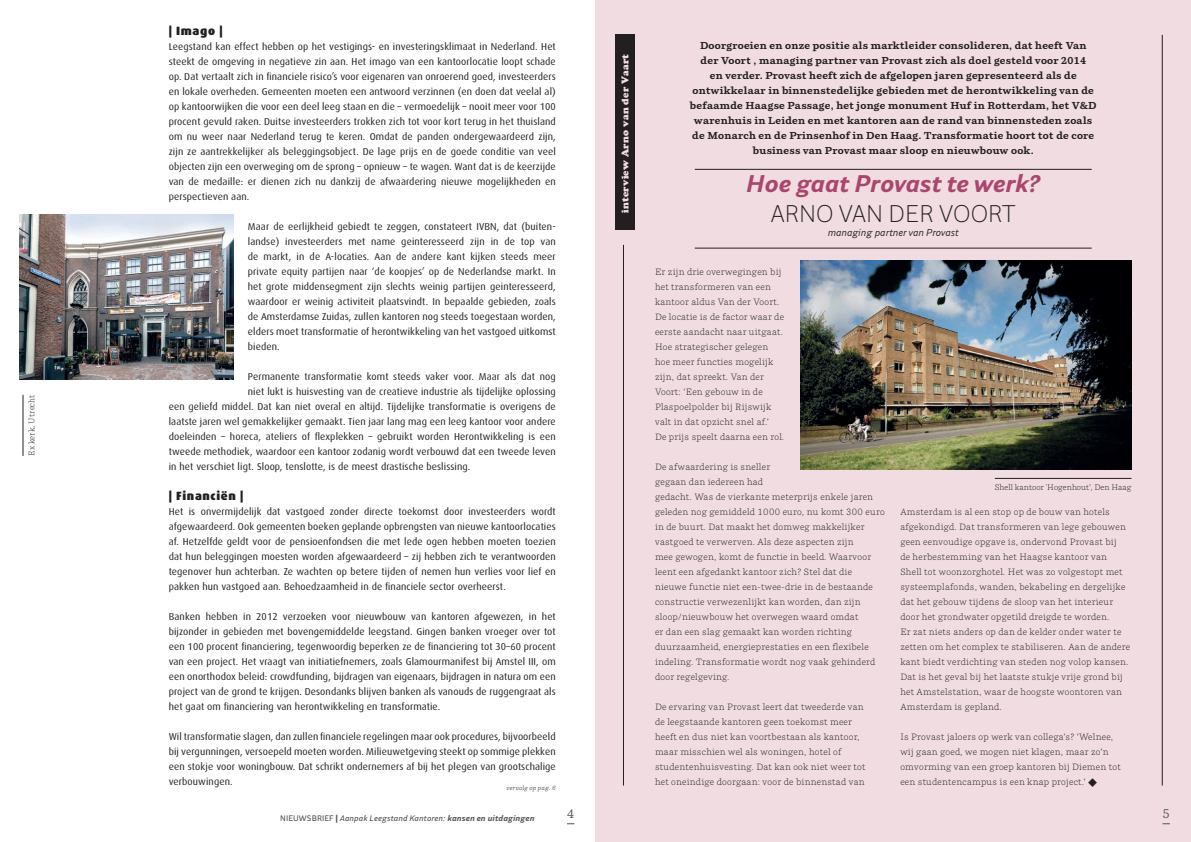
<style>
.page{position:relative;width:1191px;height:842px;background:#fff}
.page>*{position:absolute;margin:0;border:0;box-sizing:border-box;transform-origin:0 0}
.t1{font:italic 700 24px "Parry Grotesque Pro";color:#aa466d}
.t2{font:300 24px "Parry Grotesque Pro";color:#231f20}
.t3{font:12.5px "Parry Pro";color:#545557}
.t4{font:900 12px "Dax";letter-spacing:.05em;color:#231f20}
.t5{font:10px/15px "Dax";letter-spacing:.01em;color:#231f20;text-align:justify}
.t6{font:700 10px/15px "Parry Pro";letter-spacing:.025em;color:#231f20;text-align:center}
.t7{font:italic 10px "Parry Grotesque Pro";color:#231f20}
.t8{font:900 10px "Cooper";letter-spacing:.03em;color:#f0dce1}
.t9{font:300 9px/15px "Parry Pro";letter-spacing:.035em;color:#231f20}
.t10{font:italic 600 8px "Parry Grotesque Pro";letter-spacing:.01em;color:#545557}
.t11{font:300 8px "Parry Pro";letter-spacing:.01em;color:#231f20}
.t12{font:italic 6px "Parry Pro";letter-spacing:.03em;color:#545557}
.s1{font-style:normal}
.s2{font-weight:900;font-style:normal}
.s3{font-weight:700}
</style>
<div class="page">
<div style="left:595px;top:0;width:596px;height:842px;background:#f0dce1"></div>
<hr style="left:694px;top:169px;width:397px;height:1px;background:#231f20">
<hr style="left:694px;top:248px;width:397px;height:1px;background:#231f20">
<div style="left:615px;top:34px;width:20px;height:196px;background:#231f20"></div>
<hr style="left:623px;top:245px;width:1px;height:540px;background:#231f20">
<hr style="left:1161px;top:35px;width:1px;height:750px;background:#231f20">
<img style="left:20px;top:215px;width:214px;height:165px">
<img style="left:800px;top:260px;width:331px;height:210px">
<hr style="left:23px;top:395px;width:1px;height:61px;background:#231f20">
<hr style="left:994px;top:478px;width:137px;height:1px;background:#231f20">
<p class="t11" style="left:26px;top:456px;width:63px;rotate:-90deg">Ex kerk, Utrecht</p>
<p class="t4" style="left:169px;top:24px;width:55px">| Imago |</p>
<p class="t5" style="left:169px;top:39px;width:388px">Leegstand kan effect hebben op het vestigings- en investeringsklimaat in Nederland. Het steekt de omgeving in negatieve zin aan. Het imago van een kantoorlocatie loopt schade op. Dat vertaalt zich in financiele risico’s voor eigenaren van onroerend goed, investeerders en lokale overheden. Gemeenten moeten een antwoord verzinnen (en doen dat veelal al) op kantoorwijken die voor een deel leeg staan en die – vermoedelijk – nooit meer voor 100 procent gevuld raken. Duitse investeerders trokken zich tot voor kort terug in het thuisland om nu weer naar Nederland terug te keren. Omdat de panden ondergewaardeerd zijn, zijn ze aantrekkelijker als beleggingsobject. De lage prijs en de goede conditie van veel objecten zijn een overweging om de sprong – opnieuw – te wagen. Want dat is de keerzijde van de medaille: er dienen zich nu dankzij de afwaardering nieuwe mogelijkheden en perspectieven aan.</p>
<p class="t5" style="left:248px;top:219px;width:309px">Maar de eerlijkheid gebiedt te zeggen, constateert IVBN, dat (buiten&shy;landse) investeerders met name geinteresseerd zijn in de top van de markt, in de A-locaties. Aan de andere kant kijken steeds meer private equity partijen naar ‘de koopjes’ op de Nederlandse markt. In het grote middensegment zijn slechts weinig partijen geinteresseerd, waardoor er weinig activiteit plaatsvindt. In bepaalde gebieden, zoals de Amsterdamse Zuidas, zullen kantoren nog steeds toegestaan worden, elders moet transformatie of herontwikkeling van het vastgoed uitkomst bieden.</p>
<p class="t5" style="left:248px;top:369px;width:309px">Permanente transformatie komt steeds vaker voor. Maar als dat nog</p>
<p class="t5" style="left:248px;top:384px;width:309px">niet lukt is huisvesting van de creatieve industrie als tijdelijke oplossing</p>
<p class="t5" style="left:169px;top:399px;width:388px">een geliefd middel. Dat kan niet overal en altijd. Tijdelijke transformatie is overigens de</p>
<p class="t5" style="left:169px;top:414px;width:388px">laatste jaren wel gemakkelijker gemaakt. Tien jaar lang mag een leeg kantoor voor andere</p>
<p class="t5" style="left:169px;top:429px;width:388px">doeleinden – horeca, ateliers of flexplekken – gebruikt worden Herontwikkeling is een</p>
<p class="t5" style="left:169px;top:444px;width:388px">tweede methodiek, waardoor een kantoor zodanig wordt verbouwd dat een tweede leven</p>
<p class="t5" style="left:169px;top:459px;width:303px">in het verschiet ligt. Sloop, tenslotte, is de meest drastische beslissing.</p>
<p class="t4" style="left:169px;top:489px;width:76px">| Financiën |</p>
<p class="t5" style="left:169px;top:504px;width:388px">Het is onvermijdelijk dat vastgoed zonder directe toekomst door investeerders wordt afgewaardeerd. Ook gemeenten boeken geplande opbrengsten van nieuwe kantoorlocaties af. Hetzelfde geldt voor de pensioenfondsen die met lede ogen hebben moeten toezien dat hun beleggingen moesten worden afgewaardeerd – zij hebben zich te verantwoorden tegenover hun achterban. Ze wachten op betere tijden of nemen hun verlies voor lief en pakken hun vastgoed aan. Behoedzaamheid in de financiele sector overheerst.</p>
<p class="t5" style="left:169px;top:609px;width:388px">Banken hebben in 2012 verzoeken voor nieuwbouw van kantoren afgewezen, in het bijzonder in gebieden met bovengemiddelde leegstand. Gingen banken vroeger over tot een 100 procent financiering, tegenwoordig beperken ze de financiering tot 30–60 procent van een project. Het vraagt van initiatiefnemers, zoals Glamourmanifest bij Amstel III, om een onorthodox beleid: crowdfunding, bijdragen van eigenaars, bijdragen in natura om een project van de grond te krijgen. Desondanks blijven banken als vanouds de ruggengraat als het gaat om financiering van herontwikkeling en transformatie.</p>
<p class="t5" style="left:169px;top:729px;width:388px">Wil transformatie slagen, dan zullen financiele regelingen maar ook procedures, bijvoorbeeld bij vergunningen, versoepeld moeten worden. Milieuwetgeving steekt op sommige plekken een stokje voor woningbouw. Dat schrikt ondernemers af bij het plegen van grootschalige verbouwingen.</p>
<p class="t12" style="left:506px;top:784px;width:51px">vervolg op pag. 6</p>
<p class="t10" style="left:280px;top:813px;width:256px"><span class="s1">NIEUWSBRIEF</span> <span class="s2">|</span> Aanpak Leegstand Kantoren: <span class="s3">kansen en uitdagingen</span></p>
<p class="t3" style="left:567px;top:804px;width:9px">4</p>
<p class="t8" style="left:619px;top:213px;width:161px;rotate:-90deg">interview Arno van der Vaart</p>
<p class="t6" style="left:690px;top:38px;width:408px">Doorgroeien en onze positie als marktleider consolideren, dat heeft Van der Voort , managing partner van Provast zich als doel gesteld voor 2014<br>en verder. Provast heeft zich de afgelopen jaren gepresenteerd als de ontwikkelaar in binnenstedelijke gebieden met de herontwikkeling van de befaamde Haagse Passage, het jonge monument Huf in Rotterdam, het V&amp;D warenhuis in Leiden en met kantoren aan de rand van binnensteden zoals de Monarch en de Prinsenhof in Den Haag. Transformatie hoort tot de core business van Provast maar sloop en nieuwbouw ook.</p>
<h1 class="t1" style="left:746px;top:167px;width:295px">Hoe gaat Provast te werk?</h1>
<h1 class="t2" style="left:771px;top:197px;width:30px">ARNO</h1>
<h1 class="t2" style="left:839px;top:197px;width:65px">VAN DER</h1>
<h1 class="t2" style="left:939px;top:197px;width:17px">VOORT</h1>
<p class="t7" style="left:827px;top:226px;width:132px">managing partner van Provast</p>
<p class="t9" style="left:655px;top:264px;width:131px">Er zijn drie overwegingen bij het transformeren van een kantoor aldus Van der Voort.<br>De locatie is de factor waar de eerste aandacht naar uitgaat.<br>Hoe strategischer gelegen hoe meer functies mogelijk zijn, dat spreekt. Van der<br>Voort: ‘Een gebouw in de<br>Plaspoelpolder bij Rijswijk valt in dat opzicht snel af.’<br>De prijs speelt daarna een rol.</p>
<p class="t9" style="left:655px;top:459px;width:231px">De afwaardering is sneller<br>gegaan dan iedereen had<br>gedacht. Was de vierkante meterprijs enkele jaren geleden nog gemiddeld 1000 euro, nu komt 300 euro in de buurt. Dat maakt het domweg makkelijker vastgoed te verwerven. Als deze aspecten zijn<br>mee gewogen, komt de functie in beeld. Waarvoor leent een afgedankt kantoor zich? Stel dat die nieuwe functie niet een-twee-drie in de bestaande constructie verwezenlijkt kan worden, dan zijn sloop/nieuwbouw het overwegen waard omdat<br>er dan een slag gemaakt kan worden richting duurzaamheid, energieprestaties en een flexibele indeling. Transformatie wordt nog vaak gehinderd door regelgeving.</p>
<p class="t9" style="left:655px;top:699px;width:212px">De ervaring van Provast leert dat tweederde van de leegstaande kantoren geen toekomst meer heeft en dus niet kan voortbestaan als kantoor, maar misschien wel als woningen, hotel of studentenhuisvesting. Dat kan ook niet weer tot het oneindige doorgaan: voor de binnenstad van</p>
<p class="t11" style="left:994px;top:481px;width:138px">Shell kantoor 'Hogenhout’, Den Haag</p>
<p class="t9" style="left:900px;top:504px;width:231px">Amsterdam is al een stop op de bouw van hotels afgekondigd. Dat transformeren van lege gebouwen geen eenvoudige opgave is, ondervond Provast bij<br>de herbestemming van het Haagse kantoor van Shell tot woonzorghotel. Het was zo volgestopt met systeemplafonds, wanden, bekabeling en dergelijke dat het gebouw tijdens de sloop van het interieur door het grondwater opgetild dreigde te worden.<br>Er zat niets anders op dan de kelder onder water te zetten om het complex te stabiliseren. Aan de andere kant biedt verdichting van steden nog volop kansen.<br>Dat is het geval bij het laatste stukje vrije grond bij het Amstelstation, waar de hoogste woontoren van Amsterdam is gepland.</p>
<p class="t9" style="left:900px;top:729px;width:222px">Is Provast jaloers op werk van collega’s? ‘Welnee, wij gaan goed, we mogen niet klagen, maar zo’n omvorming van een groep kantoren bij Diemen tot een studentencampus is een knap project.’</p>
<p class="t3" style="left:1162px;top:804px;width:9px">5</p>
</div>
